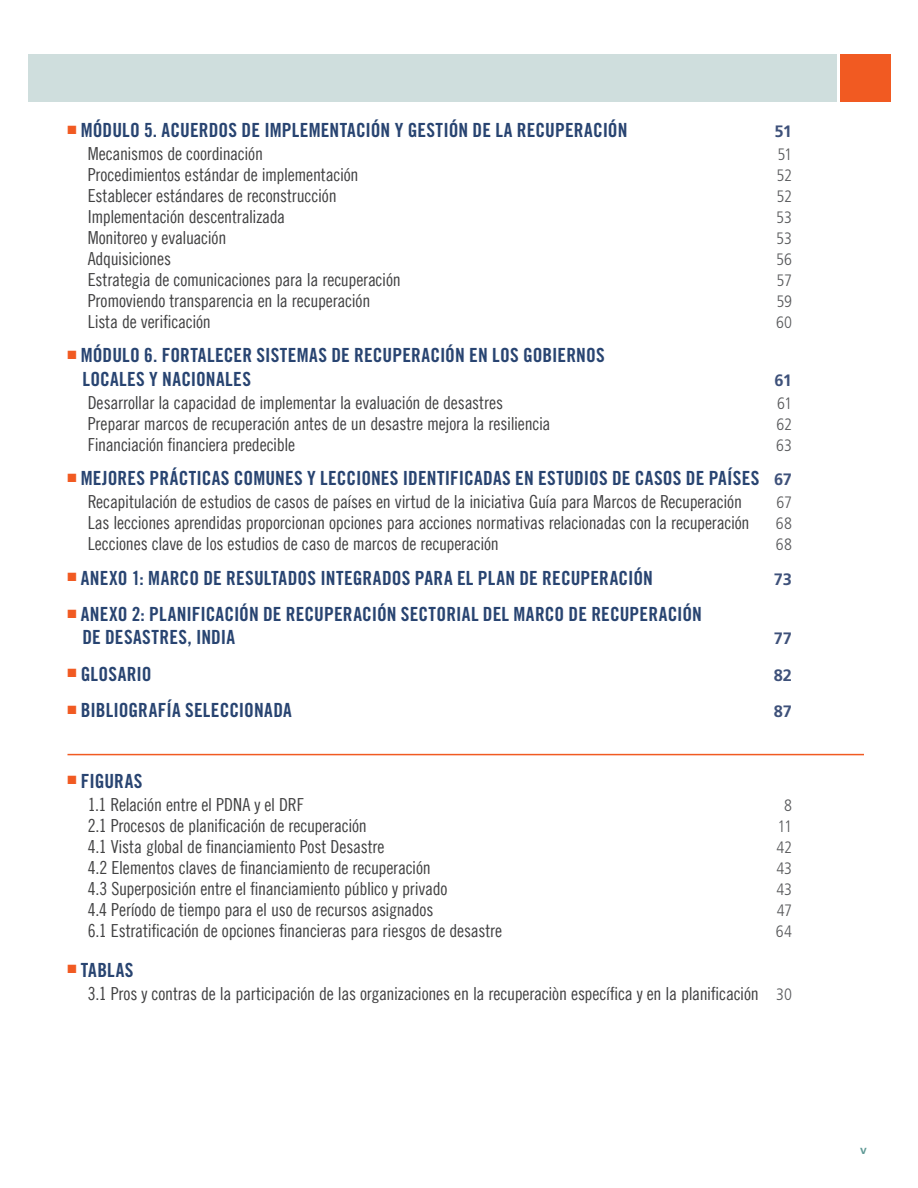
<style>
.page{position:relative;width:918px;height:1188px;background:#fff}
.page>*{position:absolute;margin:0;border:0;box-sizing:border-box;transform-origin:0 0}
.t1{font:19.5px/23.4px "Trade Gothic LT Std Bd Cn 20";letter-spacing:.01em;color:#284471}
.t2{font:18px "Trade Gothic LT Cond Eighteen";letter-spacing:-.015em;color:#414142}
.t3{font:300 condensed 16.5px "Frutiger LT Std";letter-spacing:-.02em;color:#58595b}
.t4{font:700 16.5px "Frutiger";letter-spacing:-.015em;color:#3e517a}
.t5{font:700 12px "Frutiger";color:#609a96}
.s1{font-family:"Frutiger";font-weight:700;font-size:16.5px;color:#3e517a}
.s2{font-family:"Frutiger LT Std";font-weight:300;font-stretch:condensed;font-size:16.5px;color:#58595b}
</style>
<div class="page">
<div style="left:838px;top:54px;width:53px;height:48px;background:#f15a22"></div>
<hr style="left:837px;top:51px;width:3px;height:54px;background:#fff">
<div style="left:28px;top:54px;width:809px;height:48px;background:#cfdedd"></div>
<hr style="left:68px;top:754px;width:796px;height:1px;background:#f15a22">
<p class="t1" style="left:68px;top:118px;width:561px"><sup>■</sup> MÓDULO 5. ACUERDOS DE IMPLEMENTACIÓN Y GESTIÓN DE LA RECUPERACIÓN</p>
<p class="t4" style="left:774px;top:122px;width:19px">51</p>
<p class="t2" style="left:88px;top:143px;width:177px">Mecanismos de coordinación</p>
<p class="t3" style="left:777px;top:145px;width:16px">51</p>
<p class="t2" style="left:88px;top:164px;width:272px">Procedimientos estándar de implementación</p>
<p class="t3" style="left:777px;top:166px;width:17px">52</p>
<p class="t2" style="left:88px;top:185px;width:250px">Establecer estándares de reconstrucción</p>
<p class="t3" style="left:777px;top:187px;width:17px">52</p>
<p class="t2" style="left:88px;top:206px;width:199px">Implementación descentralizada</p>
<p class="t3" style="left:776px;top:208px;width:17px">53</p>
<p class="t2" style="left:88px;top:227px;width:140px">Monitoreo y evaluación</p>
<p class="t3" style="left:776px;top:229px;width:17px">53</p>
<p class="t2" style="left:88px;top:248px;width:85px">Adquisiciones</p>
<p class="t3" style="left:776px;top:250px;width:17px">56</p>
<p class="t2" style="left:88px;top:269px;width:315px">Estrategia de comunicaciones para la recuperación</p>
<p class="t3" style="left:777px;top:271px;width:17px">57</p>
<p class="t2" style="left:88px;top:290px;width:284px">Promoviendo transparencia en la recuperación</p>
<p class="t3" style="left:776px;top:292px;width:17px">59</p>
<p class="t2" style="left:88px;top:311px;width:125px">Lista de verificación</p>
<p class="t3" style="left:776px;top:313px;width:17px">60</p>
<p class="t1" style="left:83px;top:344px;width:524px;text-indent:-15px"><sup>■</sup> MÓDULO 6. FORTALECER SISTEMAS DE RECUPERACIÓN EN LOS GOBIERNOS<br>LOCALES Y NACIONALES</p>
<p class="t4" style="left:775px;top:370px;width:19px">61</p>
<p class="t2" style="left:88px;top:392px;width:417px">Desarrollar la capacidad de implementar la evaluación de desastres</p>
<p class="t3" style="left:777px;top:394px;width:16px">61</p>
<p class="t2" style="left:88px;top:413px;width:464px">Preparar marcos de recuperación antes de un desastre mejora la resiliencia</p>
<p class="t3" style="left:776px;top:415px;width:17px">62</p>
<p class="t2" style="left:88px;top:434px;width:209px">Financiación financiera predecible</p>
<p class="t3" style="left:776px;top:436px;width:17px">63</p>
<p class="t1" style="left:68px;top:466px;width:726px"><sup>■</sup> MEJORES PRÁCTICAS COMUNES Y LECCIONES IDENTIFICADAS EN ESTUDIOS DE CASOS DE PAÍSES <span class="s1">67</span></p>
<p class="t2" style="left:88px;top:491px;width:656px">Recapitulación de estudios de casos de países en virtud de la iniciativa Guía para Marcos de Recuperación</p>
<p class="t3" style="left:776px;top:493px;width:17px">67</p>
<p class="t2" style="left:88px;top:512px;width:663px">Las lecciones aprendidas proporcionan opciones para acciones normativas relacionadas con la recuperación</p>
<p class="t3" style="left:776px;top:514px;width:18px">68</p>
<p class="t2" style="left:88px;top:533px;width:413px">Lecciones clave de los estudios de caso de marcos de recuperación</p>
<p class="t3" style="left:776px;top:535px;width:18px">68</p>
<p class="t1" style="left:68px;top:566px;width:587px"><sup>■</sup> ANEXO 1: MARCO DE RESULTADOS INTEGRADOS PARA EL PLAN DE RECUPERACIÓN</p>
<p class="t4" style="left:774px;top:569px;width:20px">73</p>
<p class="t1" style="left:83px;top:602px;width:621px;text-indent:-15px"><sup>■</sup> ANEXO 2: PLANIFICACIÓN DE RECUPERACIÓN SECTORIAL DEL MARCO DE RECUPERACIÓN<br>DE DESASTRES, INDIA</p>
<p class="t4" style="left:774px;top:629px;width:20px">77</p>
<p class="t1" style="left:68px;top:662px;width:86px"><sup>■</sup> GLOSARIO</p>
<p class="t4" style="left:774px;top:665px;width:20px">82</p>
<p class="t1" style="left:68px;top:698px;width:226px"><sup>■</sup> BIBLIOGRAFÍA SELECCIONADA</p>
<p class="t4" style="left:774px;top:702px;width:20px">87</p>
<p class="t1" style="left:68px;top:769px;width:77px"><sup>■</sup> FIGURAS</p>
<p class="t2" style="left:88px;top:794px;width:217px">1.1 Relación entre el PDNA y el DRF</p>
<p class="t3" style="left:784px;top:796px;width:9px">8</p>
<p class="t2" style="left:88px;top:815px;width:281px">2.1 Procesos de planificación de recuperación</p>
<p class="t3" style="left:778px;top:817px;width:16px">11</p>
<p class="t2" style="left:88px;top:836px;width:298px">4.1 Vista global de financiamiento Post Desastre</p>
<p class="t3" style="left:777px;top:838px;width:17px">42</p>
<p class="t2" style="left:88px;top:857px;width:345px">4.2 Elementos claves de financiamiento de recuperación</p>
<p class="t3" style="left:776px;top:859px;width:17px">43</p>
<p class="t2" style="left:88px;top:878px;width:361px">4.3 Superposición entre el financiamiento público y privado</p>
<p class="t3" style="left:776px;top:880px;width:17px">43</p>
<p class="t2" style="left:88px;top:899px;width:347px">4.4 Período de tiempo para el uso de recursos asignados</p>
<p class="t3" style="left:777px;top:901px;width:17px">47</p>
<p class="t2" style="left:88px;top:920px;width:416px">6.1 Estratificación de opciones financieras para riesgos de desastre</p>
<p class="t3" style="left:776px;top:922px;width:18px">64</p>
<p class="t1" style="left:68px;top:958px;width:68px"><sup>■</sup> TABLAS</p>
<p class="t2" style="left:88px;top:983px;width:706px">3.1 Pros y contras de la participación de las organizaciones en la recuperaciòn específica y en la planificación <span class="s2">30</span></p>
<p class="t5" style="left:860px;top:1143px;width:8px">v</p>
</div>
